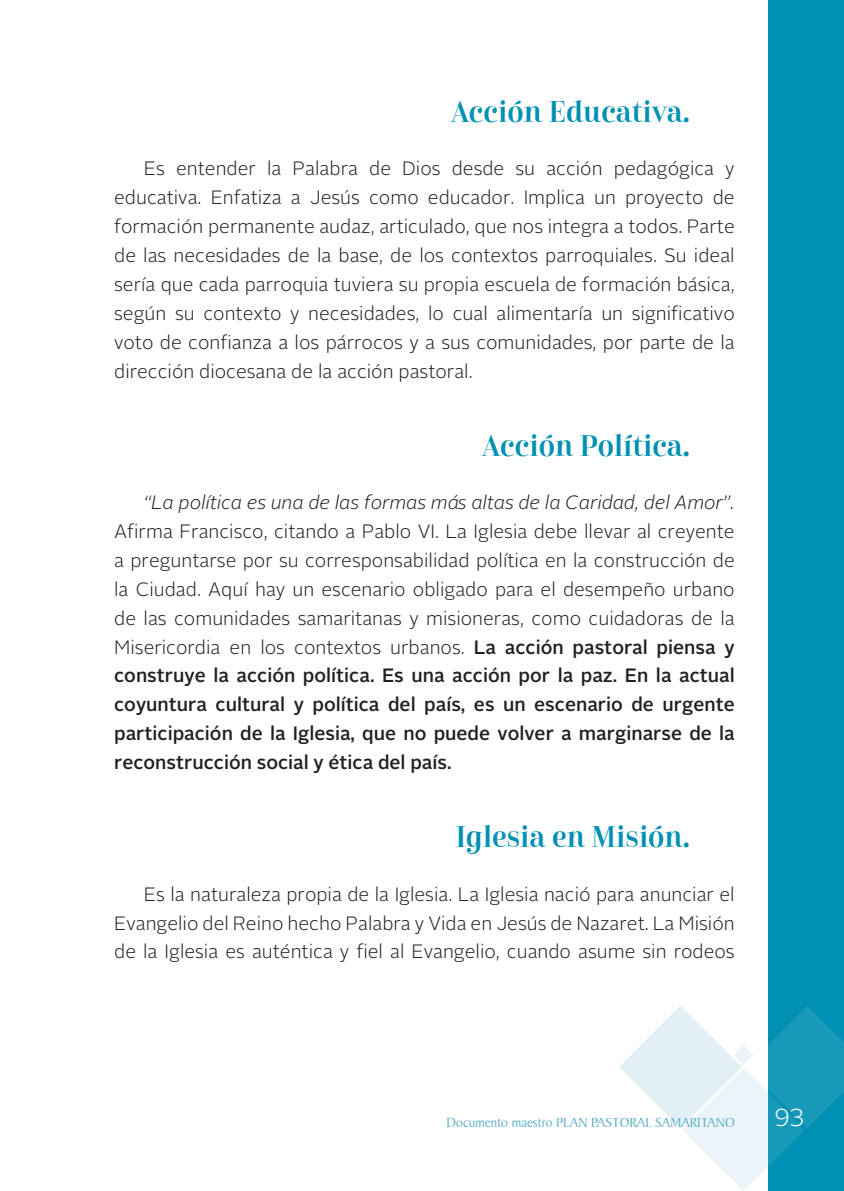
<style>
.page{position:relative;width:844px;height:1191px;background:#fff}
.page>*{position:absolute;margin:0;border:0;box-sizing:border-box;transform-origin:0 0}
.SUBTITULO_2{font:29.75px "Cabrito Didone Con Dem";color:#0090b3}
.t1{font:300 24.5px "Alright Sans";color:#fff}
.CUERPO_DE_TEXTO{font:300 19.25px/28.9px "Alright Sans";color:#231f20;text-align:justify}
.t2{font:14px "Baker Signet BT";color:#5fb1cb}
.s1{font-style:italic}
.s2{font-weight:500}
</style>
<div class="page">
<div style="left:768px;top:0;width:75px;height:1191px;background:#0090b3"></div>
<svg style="left:619px;top:1006px;width:224px;height:185px"></svg>
<p class="SUBTITULO_2" style="left:451px;top:94px;width:240px">Acción Educativa.</p>
<p class="CUERPO_DE_TEXTO" style="left:114px;top:155px;width:622px;text-indent:30px">Es entender la Palabra de Dios desde su acción pedagógica y educativa. Enfatiza a Jesús como educador. Implica un proyecto de formación permanente audaz, articulado, que nos integra a todos. Parte de las necesidades de la base, de los contextos parroquiales. Su ideal sería que cada parroquia tuviera su propia escuela de formación básica, según su contexto y necesidades, lo cual alimentaría un significativo voto de confianza a los párrocos y a sus comunidades, por parte de la dirección diocesana de la acción pastoral.</p>
<p class="SUBTITULO_2" style="left:482px;top:427px;width:209px">Acción Política.</p>
<p class="CUERPO_DE_TEXTO" style="left:114px;top:488px;width:622px;text-indent:30px"><span class="s1">“La política es una de las formas más altas de la Caridad, del Amor”.<br></span>Afirma Francisco, citando a Pablo VI. La Iglesia debe llevar al creyente a preguntarse por su corresponsabilidad política en la construcción de la Ciudad. Aquí hay un escenario obligado para el desempeño urbano de las comunidades samaritanas y misioneras, como cuidadoras de la Misericordia en los contextos urbanos. <span class="s2">La acción pastoral piensa y construye la acción política. Es una acción por la paz. En la actual coyuntura cultural y política del país, es un escenario de urgente participación de la Iglesia, que no puede volver a marginarse de la reconstrucción social y ética del país.</span></p>
<p class="SUBTITULO_2" style="left:456px;top:819px;width:235px">Iglesia en Misión.</p>
<p class="CUERPO_DE_TEXTO" style="left:114px;top:880px;width:622px;text-indent:30px">Es la naturaleza propia de la Iglesia. La Iglesia nació para anunciar el Evangelio del Reino hecho Palabra y Vida en Jesús de Nazaret. La Misión de la Iglesia es auténtica y fiel al Evangelio, cuando asume sin rodeos</p>
<p class="t2" style="left:446px;top:1113px;width:289px">Documento maestro PLAN PASTORAL SAMARITANO</p>
<p class="t1" style="left:774px;top:1101px;width:31px">93</p>
</div>
